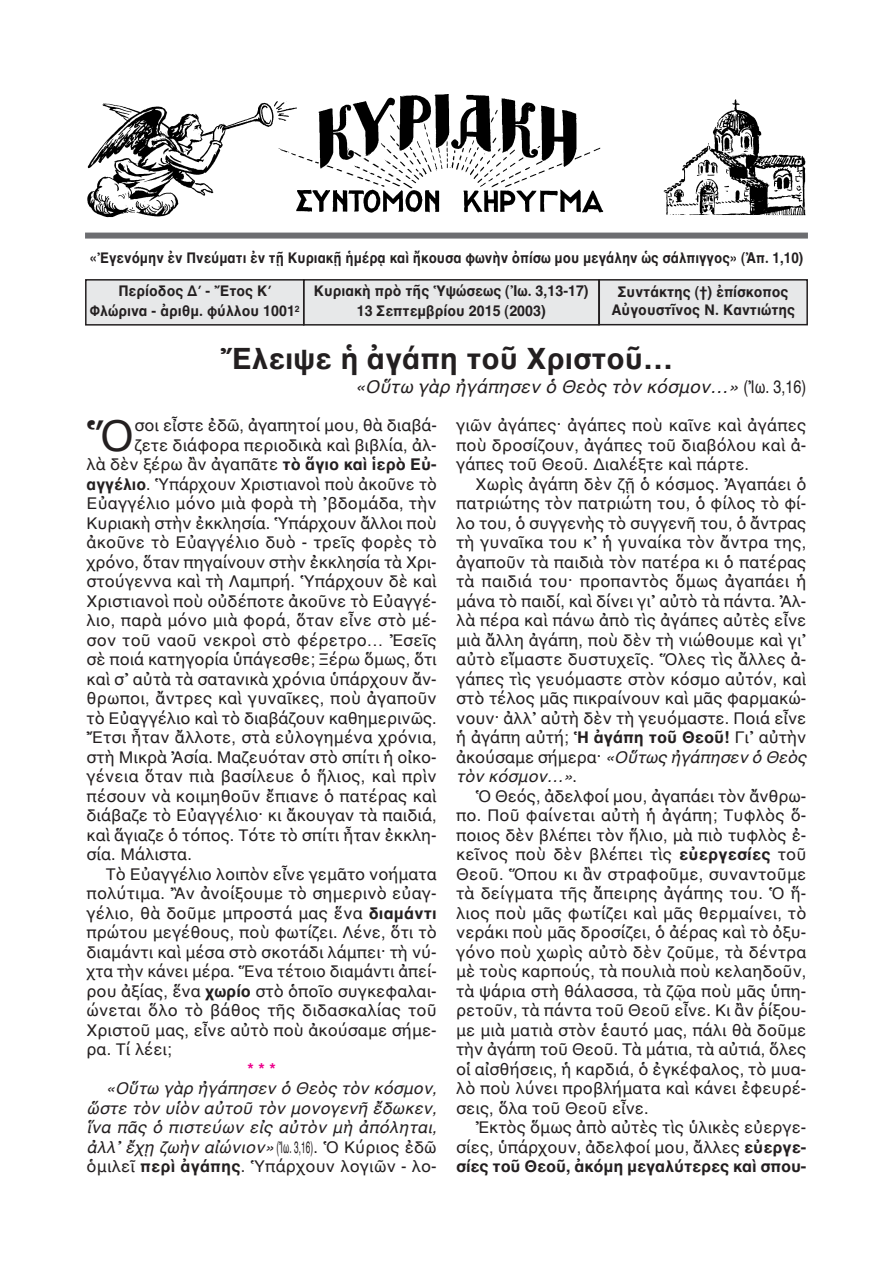
<style>
.page{position:relative;width:893px;height:1263px;background:#fff}
.page>*{position:absolute;margin:0;border:0;box-sizing:border-box;transform-origin:0 0}
.t1{font:43.5px "AL Helvetica";color:#231f20}
.t2{font:700 30px "AL Helvetica";color:#231f20}
.t3{font:italic 18px "AL Helvetica";color:#231f20}
.t4{font:16.5px/19.5px "AL Helvetica";color:#231f20;text-align:justify}
.t5{font:italic 16.5px/19.5px "AL Helvetica";letter-spacing:.01em;color:#231f20;text-align:justify}
.t6{font:700 16.5px "AL Helvetica";color:#ed028c}
.t7{font:700 15px/19.5px "AL Helvetica";color:#231f20;text-align:center;scale:.95 1}
.t8{font:700 15px "AL Helvetica";color:#231f20;scale:.9 1}
.s1{font-style:normal}
.s2{font-weight:700}
.s3{font-weight:700;font-style:normal}
.s4{font-style:italic}
</style>
<div class="page">
<div style="left:304px;top:280px;width:295px;height:45px;background:#e7e8e9"></div>
<div style="left:303px;top:279px;width:297px;height:47px;border:2px solid #231f20"></div>
<div style="left:87px;top:281px;width:216px;height:43px;background:#e7e8e9"></div>
<div style="left:85px;top:279px;width:219px;height:47px;border:2px solid #231f20"></div>
<div style="left:600px;top:281px;width:206px;height:43px;background:#e7e8e9"></div>
<div style="left:598px;top:279px;width:210px;height:46px;border:2px solid #231f20"></div>
<div style="left:85px;top:233px;width:723px;height:6px;background:#6c6d70"></div>
<img style="left:87px;top:94px;width:719px;height:124px">
<p class="t8" style="left:90px;top:249px;width:794px">«Ἐγενόμην ἐν Πνεύματι ἐν τῇ Κυριακῇ ἡμέρᾳ καὶ ἤκουσα φωνὴν ὀπίσω μου μεγάλην ὡς σάλπιγγος» (Ἀπ. 1,10)</p>
<p class="t7" style="left:314px;top:281px;width:291px">Κυριακὴ πρὸ τῆς Ὑψώσεως (Ἰω. 3,13-17)<br>13 Σεπτεμβρίου 2015 (2003)</p>
<p class="t7" style="left:90px;top:281px;width:222px">Περίοδος Δ΄ - Ἔτος Κ΄<br>Φλώρινα - ἀριθμ. φύλλου 1001<sup>2</sup></p>
<p class="t7" style="left:611px;top:283px;width:195px;line-height:18px">Συντάκτης (†) ἐπίσκοπος<br>Αὐγουστῖνος Ν. Καντιώτης</p>
<h2 class="t2" style="left:220px;top:340px;width:455px">Ἔλειψε ἡ ἀγάπη τοῦ Χριστοῦ…</h2>
<p class="t3" style="left:355px;top:376px;width:453px">«Οὕτω γὰρ ἠγάπησεν ὁ Θεὸς τὸν κόσμον…» <span class="s1">(Ἰω. 3,16)</span></p>
<h1 class="t1" style="left:87px;top:409px;width:49px">Ὅ</h1>
<p class="t4" style="left:135px;top:415px;width:304px">σοι εἶστε ἐδῶ, ἀγαπητοί μου, θὰ διαβά-</p>
<p class="t4" style="left:134px;top:435px;width:304px">ζετε διάφορα περιοδικὰ καὶ βιβλία, ἀλ-</p>
<p class="t4" style="left:87px;top:454px;width:352px">λὰ δὲν ξέρω ἂν ἀγαπᾶτε <span class="s2">τὸ ἅγιο καὶ ἱερὸ Εὐ-</span></p>
<p class="t4" style="left:87px;top:474px;width:352px"><span class="s2">αγγέλιο</span>. Ὑπάρχουν Χριστιανοὶ ποὺ ἀκοῦνε τὸ</p>
<p class="t4" style="left:87px;top:493px;width:352px">Εὐαγγέλιο μόνο μιὰ φορὰ τὴ ᾿βδομάδα, τὴν</p>
<p class="t4" style="left:87px;top:513px;width:352px">Κυριακὴ στὴν ἐκκλησία. Ὑπάρχουν ἄλλοι ποὺ</p>
<p class="t4" style="left:87px;top:532px;width:352px">ἀκοῦνε τὸ Εὐαγγέλιο δυὸ - τρεῖς φορὲς τὸ</p>
<p class="t4" style="left:87px;top:552px;width:352px">χρόνο, ὅταν πηγαίνουν στὴν ἐκκλησία τὰ Χρι-</p>
<p class="t4" style="left:87px;top:571px;width:352px">στούγεννα καὶ τὴ Λαμπρή. Ὑπάρχουν δὲ καὶ</p>
<p class="t4" style="left:87px;top:591px;width:352px">Χριστιανοὶ ποὺ οὐδέποτε ἀκοῦνε τὸ Εὐαγγέ-</p>
<p class="t4" style="left:87px;top:610px;width:352px">λιο, παρὰ μόνο μιὰ φορά, ὅταν εἶνε στὸ μέ-</p>
<p class="t4" style="left:87px;top:630px;width:352px">σον τοῦ ναοῦ νεκροὶ στὸ φέρετρο… Ἐσεῖς</p>
<p class="t4" style="left:87px;top:649px;width:352px">σὲ ποιά κατηγορία ὑπάγεσθε; Ξέρω ὅμως, ὅτι</p>
<p class="t4" style="left:87px;top:669px;width:352px">καὶ σ᾿ αὐτὰ τὰ σατανικὰ χρόνια ὑπάρχουν ἄν-</p>
<p class="t4" style="left:87px;top:688px;width:352px">θρωποι, ἄντρες καὶ γυναῖκες, ποὺ ἀγαποῦν</p>
<p class="t4" style="left:87px;top:708px;width:352px">τὸ Εὐαγγέλιο καὶ τὸ διαβάζουν καθημερινῶς.</p>
<p class="t4" style="left:87px;top:727px;width:352px">Ἔτσι ἦταν ἄλλοτε, στὰ εὐλογημένα χρόνια,</p>
<p class="t4" style="left:87px;top:747px;width:352px">στὴ Μικρὰ Ἀσία. Μαζευόταν στὸ σπίτι ἡ οἰκο-</p>
<p class="t4" style="left:87px;top:766px;width:352px">γένεια ὅταν πιὰ βασίλευε ὁ ἥλιος, καὶ πρὶν</p>
<p class="t4" style="left:87px;top:786px;width:352px">πέσουν νὰ κοιμηθοῦν ἔπιανε ὁ πατέρας καὶ</p>
<p class="t4" style="left:87px;top:805px;width:352px">διάβαζε τὸ Εὐαγγέλιο· κι ἄκουγαν τὰ παιδιά,</p>
<p class="t4" style="left:87px;top:825px;width:352px">καὶ ἅγιαζε ὁ τόπος. Τότε τὸ σπίτι ἦταν ἐκκλη-</p>
<p class="t4" style="left:87px;top:844px;width:107px">σία. Μάλιστα.</p>
<p class="t4" style="left:106px;top:864px;width:332px">Τὸ Εὐαγγέλιο λοιπὸν εἶνε γεμᾶτο νοήματα</p>
<p class="t4" style="left:87px;top:883px;width:352px">πολύτιμα. Ἂν ἀνοίξουμε τὸ σημερινὸ εὐαγ-</p>
<p class="t4" style="left:87px;top:903px;width:352px">γέλιο, θὰ δοῦμε μπροστά μας ἕνα <span class="s2">διαμάντι</span></p>
<p class="t4" style="left:87px;top:922px;width:352px">πρώτου μεγέθους, ποὺ φωτίζει. Λένε, ὅτι τὸ</p>
<p class="t4" style="left:87px;top:942px;width:352px">διαμάντι καὶ μέσα στὸ σκοτάδι λάμπει· τὴ νύ-</p>
<p class="t4" style="left:87px;top:961px;width:352px">χτα τὴν κάνει μέρα. Ἕνα τέτοιο διαμάντι ἀπεί-</p>
<p class="t4" style="left:87px;top:981px;width:352px">ρου ἀξίας, ἕνα <span class="s2">χωρίο</span> στὸ ὁποῖο συγκεφαλαι-</p>
<p class="t4" style="left:87px;top:1000px;width:352px">ώνεται ὅλο τὸ βάθος τῆς διδασκαλίας τοῦ</p>
<p class="t4" style="left:87px;top:1020px;width:352px">Χριστοῦ μας, εἶνε αὐτὸ ποὺ ἀκούσαμε σήμε-</p>
<p class="t4" style="left:87px;top:1039px;width:87px">ρα. Τί λέει;</p>
<p class="t6" style="left:247px;top:1059px;width:30px">***</p>
<p class="t5" style="left:87px;top:1078px;width:352px;text-indent:19px">«Οὕτω γὰρ ἠγάπησεν ὁ Θεὸς τὸν κόσμον, ὥστε τὸν υἱὸν αὐτοῦ τὸν μονογενῆ ἔδωκεν, ἵνα πᾶς ὁ πιστεύων εἰς αὐτὸν μὴ ἀπόληται, ἀλλ᾿ ἔχῃ ζωὴν αἰώνιον» <span class="s1">(Ἰω. 3,16). Ὁ Κύριος ἐδῶ ὁμιλεῖ</span> <span class="s3">περὶ ἀγάπης</span><span class="s1">. Ὑπάρχουν λογιῶν - λο-</span></p>
<p class="t4" style="left:456px;top:415px;width:352px">γιῶν ἀγάπες· ἀγάπες ποὺ καῖνε καὶ ἀγάπες ποὺ δροσίζουν, ἀγάπες τοῦ διαβόλου καὶ ἀ&shy;γάπες τοῦ Θεοῦ. Διαλέξτε καὶ πάρτε.</p>
<p class="t4" style="left:456px;top:474px;width:352px;text-indent:19px">Χωρὶς ἀγάπη δὲν ζῇ ὁ κόσμος. Ἀγαπάει ὁ πατριώτης τὸν πατριώτη του, ὁ φίλος τὸ φί&shy;λο του, ὁ συγγενὴς τὸ συγγενῆ του, ὁ ἄντρας τὴ γυναῖκα του κ᾿ ἡ γυναίκα τὸν ἄντρα της, ἀγαποῦν τὰ παιδιὰ τὸν πατέρα κι ὁ πατέρας τὰ παιδιά του· προπαντὸς ὅμως ἀγαπάει ἡ μάνα τὸ παιδί, καὶ δίνει γι᾿ αὐτὸ τὰ πάντα. Ἀλ&shy;λὰ πέρα καὶ πάνω ἀπὸ τὶς ἀγάπες αὐτὲς εἶνε μιὰ ἄλλη ἀγάπη, ποὺ δὲν τὴ νιώθουμε καὶ γι᾿ αὐτὸ εἴμαστε δυστυχεῖς. Ὅλες τὶς ἄλλες ἀ&shy;γάπες τὶς γευόμαστε στὸν κόσμο αὐτόν, καὶ στὸ τέλος μᾶς πικραίνουν καὶ μᾶς φαρμακώ&shy;νουν· ἀλλ᾿ αὐτὴ δὲν τὴ γευόμαστε. Ποιά εἶνε ἡ ἀγάπη αὐτή; <span class="s2">Ἡ ἀγάπη τοῦ Θεοῦ!</span> Γι᾿ αὐτὴν ἀκούσαμε σήμερα· <span class="s4">«Οὕτως ἠγάπησεν ὁ Θεὸς τὸν κόσμον…»</span>.</p>
<p class="t4" style="left:456px;top:786px;width:352px;text-indent:19px">Ὁ Θεός, ἀδελφοί μου, ἀγαπάει τὸν ἄνθρω&shy;πο. Ποῦ φαίνεται αὐτὴ ἡ ἀγάπη; Τυφλὸς ὅ&shy;ποιος δὲν βλέπει τὸν ἥλιο, μὰ πιὸ τυφλὸς ἐ&shy;κεῖνος ποὺ δὲν βλέπει τὶς <span class="s2">εὐεργεσίες</span> τοῦ Θεοῦ. Ὅπου κι ἂν στραφοῦμε, συναντοῦμε τὰ δείγματα τῆς ἄπειρης ἀγάπης του. Ὁ ἥ&shy;λιος ποὺ μᾶς φωτίζει καὶ μᾶς θερμαίνει, τὸ νεράκι ποὺ μᾶς δροσίζει, ὁ ἀέρας καὶ τὸ ὀξυ&shy;γόνο ποὺ χωρὶς αὐτὸ δὲν ζοῦμε, τὰ δέντρα μὲ τοὺς καρπούς, τὰ πουλιὰ ποὺ κελαηδοῦν, τὰ ψάρια στὴ θάλασσα, τὰ ζῷα ποὺ μᾶς ὑπη&shy;ρετοῦν, τὰ πάντα τοῦ Θεοῦ εἶνε. Κι ἂν ῥίξου&shy;με μιὰ ματιὰ στὸν ἑαυτό μας, πάλι θὰ δοῦμε τὴν ἀγάπη τοῦ Θεοῦ. Τὰ μάτια, τὰ αὐτιά, ὅλες οἱ αἰσθήσεις, ἡ καρδιά, ὁ ἐγκέφαλος, τὸ μυα&shy;λὸ ποὺ λύνει προβλήματα καὶ κάνει ἐφευρέ&shy;σεις, ὅλα τοῦ Θεοῦ εἶνε.</p>
<p class="t4" style="left:456px;top:1117px;width:352px;text-indent:19px">Ἐκτὸς ὅμως ἀπὸ αὐτὲς τὶς ὑλικὲς εὐεργε&shy;σίες, ὑπάρχουν, ἀδελφοί μου, ἄλλες <span class="s2">εὐεργε&shy;σίες τοῦ Θεοῦ, ἀκόμη μεγαλύτερες καὶ σπου-</span></p>
</div>
